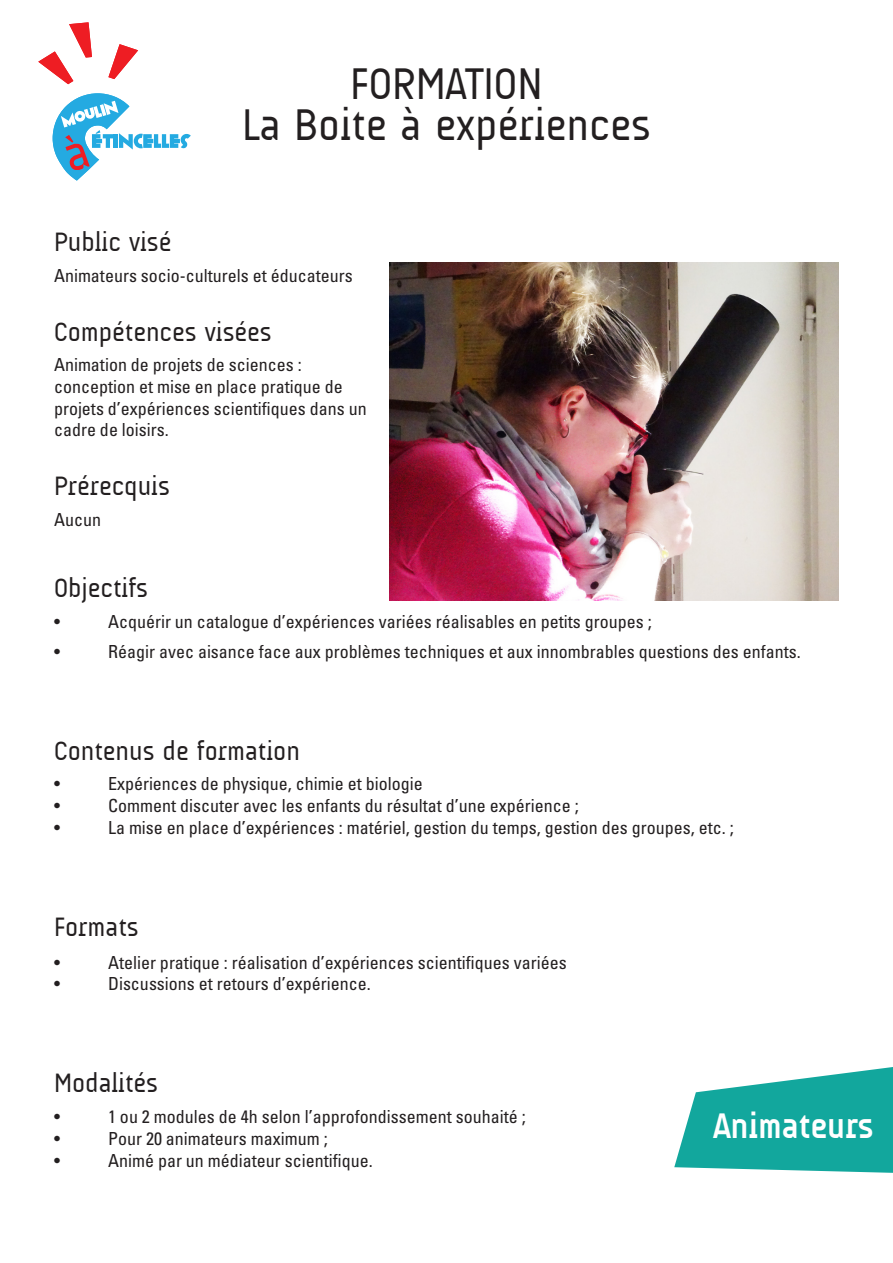
<style>
.page{position:relative;width:893px;height:1263px;background:#fff}
.page>*{position:absolute;margin:0;border:0;box-sizing:border-box;transform-origin:0 0}
.t1{font:45px "A Udimat";color:#231f20}
.t2{font:700 36px "A Udimat";color:#fff}
.t3{font:27px "A Udimat";color:#231f20}
.t4{font:condensed 18px/21.6px "Univers LT Std";color:#231f20}
</style>
<div class="page">
<svg style="left:38px;top:22px;width:54px;height:62px"></svg>
<svg style="left:108px;top:44px;width:30px;height:35px"></svg>
<svg style="left:53px;top:93px;width:138px;height:88px"></svg>
<img style="left:389px;top:263px;width:450px;height:338px">
<svg style="left:674px;top:1067px;width:219px;height:106px"></svg>
<h1 class="t1" style="left:350px;top:58px;width:194px">FORMATION</h1>
<h3 class="t3" style="left:54px;top:227px;width:119px">Public visé</h3>
<h1 class="t1" style="left:242px;top:100px;width:410px">La Boite à expériences</h1>
<p class="t4" style="left:54px;top:265px;width:300px">Animateurs socio-culturels et éducateurs</p>
<h3 class="t3" style="left:54px;top:316px;width:219px">Compétences visées</h3>
<p class="t4" style="left:54px;top:354px;width:314px">Animation de projets de sciences : conception et mise en place pratique de projets d’expériences scientifiques dans un cadre de loisirs.</p>
<h3 class="t3" style="left:54px;top:470px;width:117px">Prérecquis</h3>
<p class="t4" style="left:54px;top:508px;width:48px">Aucun</p>
<h3 class="t3" style="left:54px;top:572px;width:96px">Objectifs</h3>
<p class="t4" style="left:54px;top:610px;width:7px">•</p>
<p class="t4" style="left:108px;top:610px;width:545px">Acquérir un catalogue d’expériences variées réalisables en petits groupes ;</p>
<p class="t4" style="left:54px;top:640px;width:7px">•</p>
<p class="t4" style="left:108px;top:640px;width:694px">Réagir avec aisance face aux problèmes techniques et aux innombrables questions des enfants.</p>
<h3 class="t3" style="left:54px;top:735px;width:247px">Contenus de formation</h3>
<p class="t4" style="left:54px;top:773px;width:7px">•</p>
<p class="t4" style="left:108px;top:773px;width:316px">Expériences de physique, chimie et biologie</p>
<p class="t4" style="left:54px;top:794px;width:7px">•</p>
<p class="t4" style="left:108px;top:794px;width:472px">Comment discuter avec les enfants du résultat d’une expérience ;</p>
<p class="t4" style="left:54px;top:816px;width:7px">•</p>
<p class="t4" style="left:108px;top:816px;width:627px">La mise en place d’expériences : matériel, gestion du temps, gestion des groupes, etc. ;</p>
<h3 class="t3" style="left:54px;top:911px;width:86px">Formats</h3>
<p class="t4" style="left:54px;top:951px;width:7px">•</p>
<p class="t4" style="left:108px;top:951px;width:460px">Atelier pratique : réalisation d’expériences scientifiques variées</p>
<p class="t4" style="left:54px;top:973px;width:7px">•</p>
<p class="t4" style="left:108px;top:973px;width:264px">Discussions et retours d’expérience.</p>
<h3 class="t3" style="left:54px;top:1068px;width:106px">Modalités</h3>
<p class="t4" style="left:54px;top:1106px;width:7px">•</p>
<p class="t4" style="left:108px;top:1106px;width:419px">1 ou 2 modules de 4h selon l’approfondissement souhaité ;</p>
<p class="t4" style="left:54px;top:1127px;width:7px">•</p>
<p class="t4" style="left:108px;top:1127px;width:221px">Pour 20 animateurs maximum ;</p>
<p class="t4" style="left:54px;top:1149px;width:7px">•</p>
<p class="t4" style="left:108px;top:1149px;width:266px">Animé par un médiateur scientifique.</p>
<h2 class="t2" style="left:713px;top:1106px;width:162px">Animateurs</h2>
</div>
